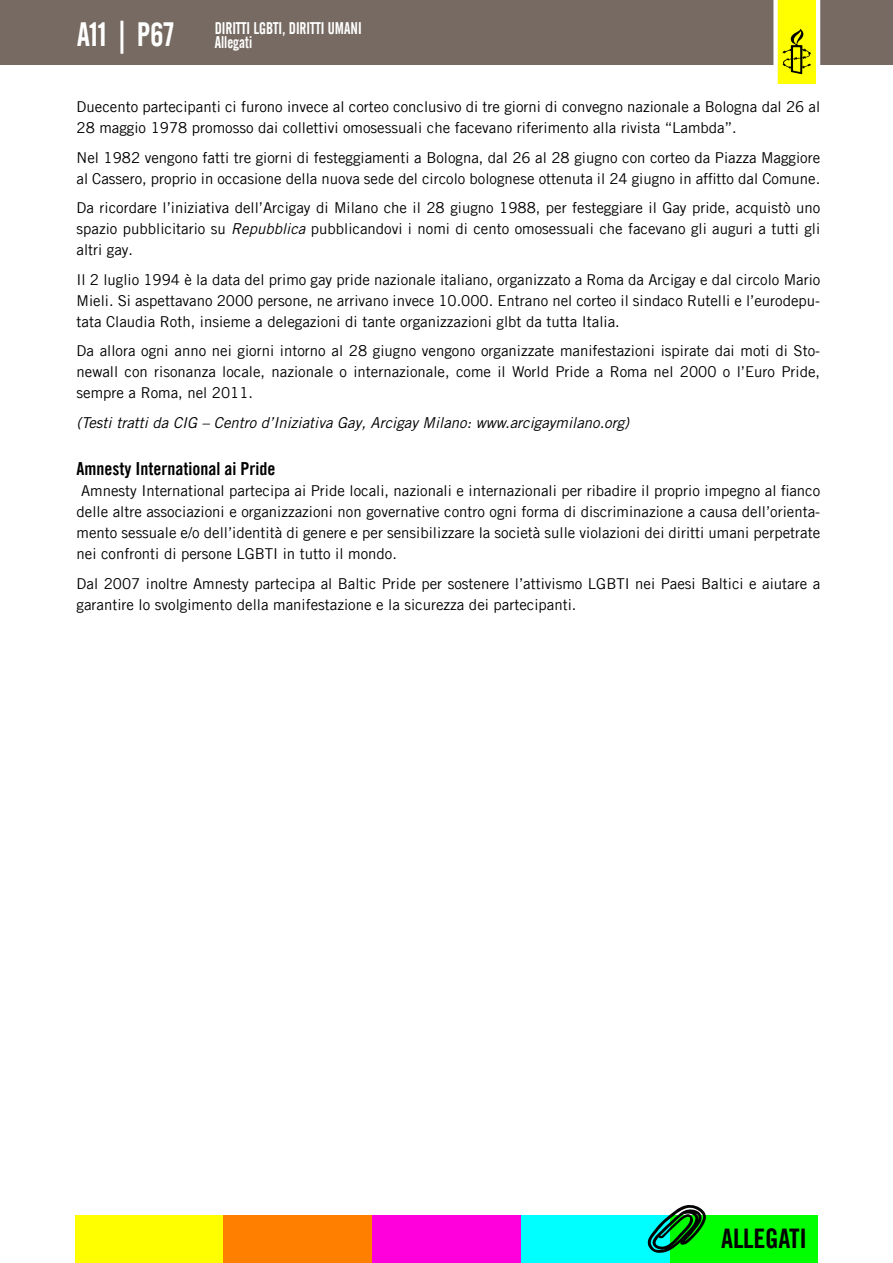
<style>
.page{position:relative;width:893px;height:1263px;background:#fff}
.page>*{position:absolute;margin:0;border:0;box-sizing:border-box;transform-origin:0 0}
.t1{font:27px "Amnesty Trade Gothic Bd Cn 20";letter-spacing:-.01em;color:#000}
.t2{font:18px "Amnesty Trade Gothic Bd Cn 20";color:#000}
.t3{font:16.5px/13.5px "Alternate Gothic No 2 BT";color:#fff}
.t4{font:15px/21px "Amnesty Trade Gothic";color:#000;text-align:justify}
.t5{font:italic 15px "Amnesty Trade Gothic";color:#000}
.s1{font-size:33px}
.s2{font-style:italic}
</style>
<div class="page">
<div style="left:0;top:0;width:893px;height:65px;background:#766a62"></div>
<div style="left:669px;top:1215px;width:149px;height:48px;background:#0f0"></div>
<div style="left:75px;top:1215px;width:149px;height:48px;background:#ff0"></div>
<div style="left:224px;top:1215px;width:148px;height:48px;background:#ff8000"></div>
<div style="left:372px;top:1215px;width:149px;height:48px;background:#ff00dc"></div>
<div style="left:521px;top:1215px;width:148px;height:48px;background:#0ff"></div>
<svg style="left:647px;top:1205px;width:59px;height:48px"></svg>
<div style="left:777px;top:0;width:39px;height:84px;background:#ff0"></div>
<svg style="left:782px;top:29px;width:29px;height:45px"></svg>
<hr style="left:816px;top:0;width:4px;height:84px;background:#fff">
<div style="left:773px;top:0;width:5px;height:84px;background:#fff"></div>
<p class="t3" style="left:215px;top:22px;width:148px;text-indent:-138px"><span class="s1">A11 | P67</span> DIRITTI LGBTI, DIRITTI UMANI<br>Allegati</p>
<p class="t4" style="left:77px;top:96px;width:745px">Duecento partecipanti ci furono invece al corteo conclusivo di tre giorni di convegno nazionale a Bologna dal 26 al<br>28 maggio 1978 promosso dai collettivi omosessuali che facevano riferimento alla rivista “Lambda”.</p>
<p class="t4" style="left:77px;top:147px;width:745px">Nel 1982 vengono fatti tre giorni di festeggiamenti a Bologna, dal 26 al 28 giugno con corteo da Piazza Maggiore al Cassero, proprio in occasione della nuova sede del circolo bolognese ottenuta il 24 giugno in affitto dal Comune.</p>
<p class="t4" style="left:77px;top:197px;width:745px">Da ricordare l’iniziativa dell’Arcigay di Milano che il 28 giugno 1988, per festeggiare il Gay pride, acquistò uno spazio pubblicitario su <span class="s2">Repubblica</span> pubblicandovi i nomi di cento omosessuali che facevano gli auguri a tutti gli altri gay.</p>
<p class="t4" style="left:77px;top:269px;width:745px">Il 2 luglio 1994 è la data del primo gay pride nazionale italiano, organizzato a Roma da Arcigay e dal circolo Mario Mieli. Si aspettavano 2000 persone, ne arrivano invece 10.000. Entrano nel corteo il sindaco Rutelli e l’eurodepu&shy;tata Claudia Roth, insieme a delegazioni di tante organizzazioni glbt da tutta Italia.</p>
<p class="t4" style="left:77px;top:340px;width:745px">Da allora ogni anno nei giorni intorno al 28 giugno vengono organizzate manifestazioni ispirate dai moti di Sto&shy;newall con risonanza locale, nazionale o internazionale, come il World Pride a Roma nel 2000 o l’Euro Pride, sempre a Roma, nel 2011.</p>
<p class="t5" style="left:77px;top:413px;width:554px">(Testi tratti da CIG – Centro d’Iniziativa Gay, Arcigay Milano: www.arcigaymilano.org)</p>
<p class="t2" style="left:77px;top:458px;width:200px">Amnesty International ai Pride</p>
<p class="t4" style="left:77px;top:480px;width:745px;text-indent:5px">Amnesty International partecipa ai Pride locali, nazionali e internazionali per ribadire il proprio impegno al fianco delle altre associazioni e organizzazioni non governative contro ogni forma di discriminazione a causa dell’orienta&shy;mento sessuale e/o dell’identità di genere e per sensibilizzare la società sulle violazioni dei diritti umani perpetrate nei confronti di persone LGBTI in tutto il mondo.</p>
<p class="t4" style="left:77px;top:573px;width:745px">Dal 2007 inoltre Amnesty partecipa al Baltic Pride per sostenere l’attivismo LGBTI nei Paesi Baltici e aiutare a garantire lo svolgimento della manifestazione e la sicurezza dei partecipanti.</p>
<h1 class="t1" style="left:721px;top:1221px;width:87px">ALLEGATI</h1>
</div>
